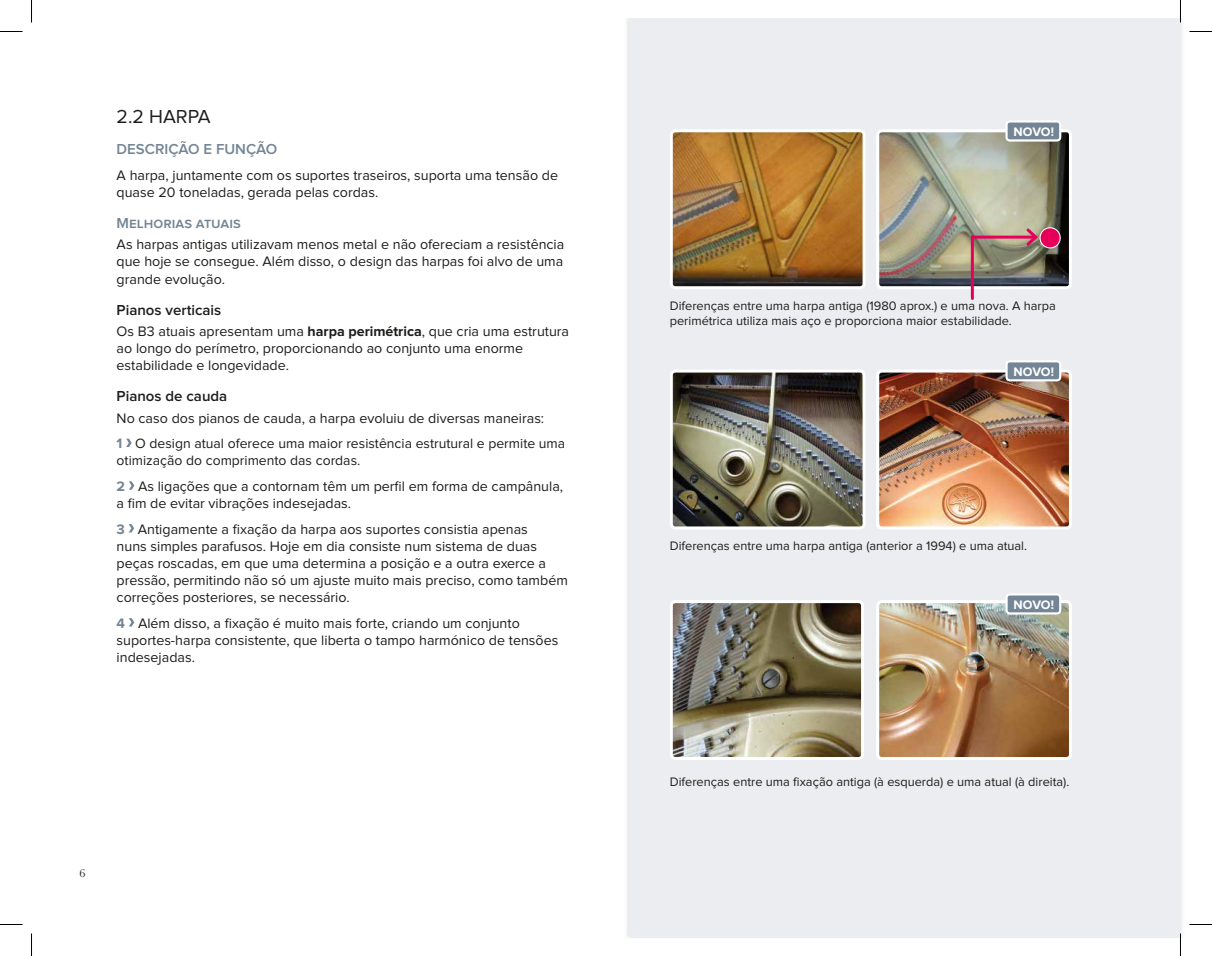
<style>
.page{position:relative;width:1212px;height:956px;background:#fff}
.page>*{position:absolute;margin:0;border:0;box-sizing:border-box;transform-origin:0 0}
.t1{font:19.5px "Proxima Nova";color:#1d1d1b}
.t2{font:600 15px "Proxima Nova";color:#748595}
.t3{font:600 15px "Proxima Nova";color:#1d1d1b}
.t4{font:14.25px/17.1px "Proxima Nova";color:#1d1d1b}
.t5{font:13.95px/17.1px "Proxima Nova";color:#1d1d1b}
.t6{font:12.75px/15.3px "Proxima Nova";color:#1d1d1b}
.t7{font:700 12.75px "Proxima Nova";color:#fff}
.t8{font:12px "Baskerville";color:#1d1d1b}
.s1{font-weight:700}
.s2{font-weight:700;font-size:14.25px;color:#748595}
.s3{font-weight:700;color:#748595}
</style>
<div class="page">
<div style="left:629px;top:19px;width:551px;height:918px;background:#ebedf1"></div>
<svg style="left:126px;top:439px;width:6px;height:8px"></svg>
<svg style="left:129px;top:481px;width:5px;height:9px"></svg>
<svg style="left:129px;top:524px;width:5px;height:8px"></svg>
<svg style="left:129px;top:618px;width:5px;height:8px"></svg>
<img style="left:670px;top:129px;width:195px;height:160px">
<img style="left:670px;top:370px;width:195px;height:159px">
<img style="left:670px;top:600px;width:193px;height:160px">
<img style="left:876px;top:120px;width:195px;height:180px">
<img style="left:876px;top:360px;width:195px;height:169px">
<img style="left:876px;top:593px;width:195px;height:167px">
<svg style="left:0;top:31px;width:22px;height:1px"></svg>
<svg style="left:1189px;top:31px;width:22px;height:1px"></svg>
<svg style="left:0;top:924px;width:22px;height:1px"></svg>
<svg style="left:1189px;top:924px;width:22px;height:1px"></svg>
<svg style="left:31px;top:0;width:1px;height:22px"></svg>
<svg style="left:31px;top:933px;width:1px;height:23px"></svg>
<h1 class="t1" style="left:117px;top:108px;width:95px">2.2 HARPA</h1>
<p class="t2" style="left:117px;top:142px;width:162px">DESCRIÇÃO E FUNÇÃO</p>
<p class="t4" style="left:117px;top:167px;width:443px">A harpa, juntamente com os suportes traseiros, suporta uma tensão de quase 20 toneladas, gerada pelas cordas.</p>
<p class="t2" style="left:117px;top:216px;width:126px">MELHORIAS ATUAIS</p>
<p class="t4" style="left:117px;top:236px;width:449px;line-height:17.5px;text-align:justify">As harpas antigas utilizavam menos metal e não ofereciam a resistência que hoje se consegue. Além disso, o design das harpas foi alvo de uma grande evolução.</p>
<p class="t3" style="left:117px;top:303px;width:106px">Pianos verticais</p>
<p class="t4" style="left:117px;top:324px;width:454px">Os B3 atuais apresentam uma <span class="s1">harpa perimétrica</span>, que cria uma estrutura ao longo do perímetro, proporcionando ao conjunto uma enorme estabilidade e longevidade.</p>
<p class="t3" style="left:117px;top:389px;width:112px">Pianos de cauda</p>
<p class="t4" style="left:117px;top:410px;width:429px">No caso dos pianos de cauda, a harpa evoluiu de diversas maneiras:</p>
<p class="t5" style="left:117px;top:436px;width:450px"><span class="s2">1</span> O design atual oferece uma maior resistência estrutural e permite uma otimização do comprimento das cordas.</p>
<p class="t4" style="left:117px;top:478px;width:448px"><span class="s3">2</span> As ligações que a contornam têm um perfil em forma de campânula, a fim de evitar vibrações indesejadas.</p>
<p class="t4" style="left:117px;top:521px;width:452px"><span class="s3">3</span> Antigamente a fixação da harpa aos suportes consistia apenas<br>nuns simples parafusos. Hoje em dia consiste num sistema de duas peças roscadas, em que uma determina a posição e a outra exerce a pressão, permitindo não só um ajuste muito mais preciso, como também correções posteriores, se necessário.</p>
<p class="t4" style="left:117px;top:615px;width:443px"><span class="s3">4</span> Além disso, a fixação é muito mais forte, criando um conjunto suportes-harpa consistente, que liberta o tampo harmónico de tensões indesejadas.</p>
<p class="t8" style="left:80px;top:866px;width:7px">6</p>
<p class="t7" style="left:1013px;top:126px;width:42px">NOVO!</p>
<p class="t6" style="left:669px;top:299px;width:387px">Diferenças entre uma harpa antiga (1980 aprox.) e uma nova. A harpa perimétrica utiliza mais aço e proporciona maior estabilidade.</p>
<p class="t7" style="left:1013px;top:365px;width:42px">NOVO!</p>
<p class="t6" style="left:669px;top:539px;width:359px">Diferenças entre uma harpa antiga (anterior a 1994) e uma atual.</p>
<p class="t7" style="left:1013px;top:598px;width:42px">NOVO!</p>
<p class="t6" style="left:669px;top:774px;width:401px">Diferenças entre uma fixação antiga (à esquerda) e uma atual (à direita).</p>
</div>
